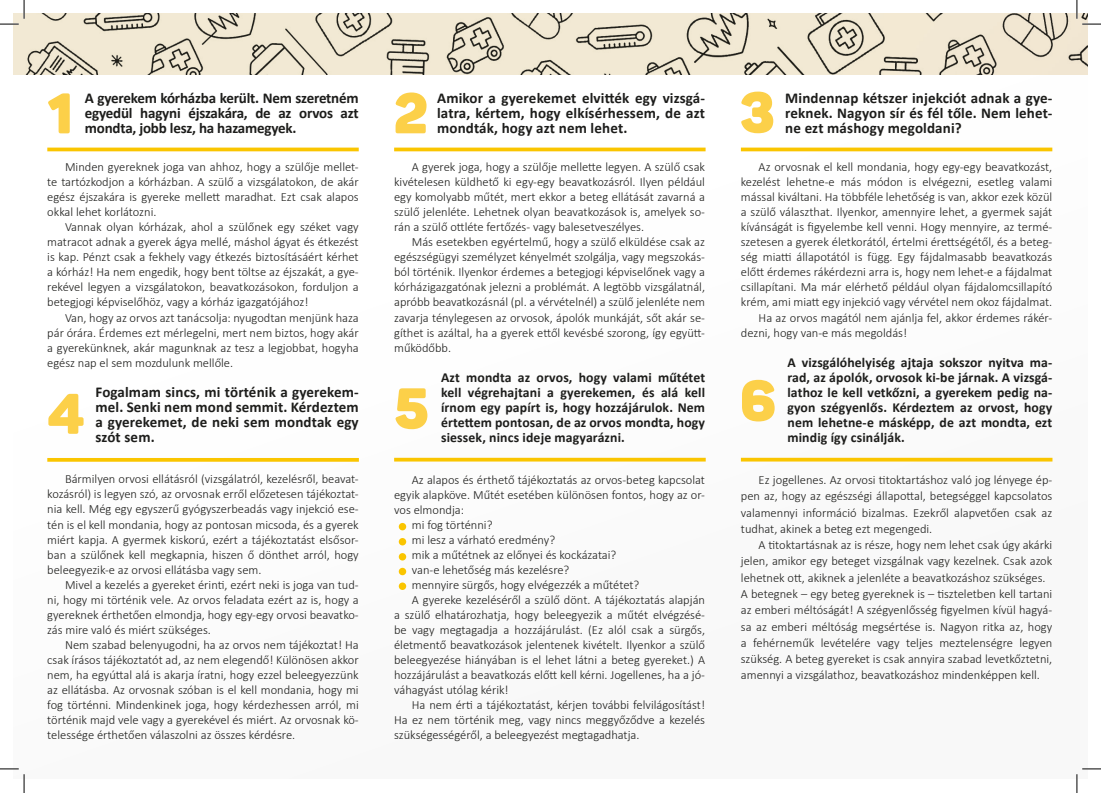
<style>
.page{position:relative;width:1101px;height:793px;background:#fff}
.page>*{position:absolute;margin:0;border:0;box-sizing:border-box;transform-origin:0 0}
.t1{font:56.25px "Panton Black Caps";color:#fcd049}
.t2{font:700 15px/15px "Calibri";letter-spacing:.01em;color:#1d1d1b;text-align:justify}
.t3{font:700 13.75px/15px "Calibri";letter-spacing:.01em;color:#1d1d1b;text-align:justify}
.t4{font:300 12.5px/15px "Calibri";color:#1d1d1b;text-align:justify}
</style>
<div class="page">
<hr style="left:47px;top:458px;width:312px;height:3px;background:#fac500">
<svg style="left:394px;top:457px;width:311px;height:4px"></svg>
<svg style="left:741px;top:457px;width:311px;height:4px"></svg>
<img style="left:13px;top:13px;width:1074px;height:62px">
<svg style="left:47px;top:147px;width:312px;height:4px"></svg>
<svg style="left:394px;top:147px;width:311px;height:4px"></svg>
<svg style="left:741px;top:147px;width:311px;height:4px"></svg>
<div style="left:399px;top:522px;width:7px;height:8px;background:#fac500;border-radius:50%"></div>
<div style="left:399px;top:537px;width:7px;height:8px;background:#fac500;border-radius:50%"></div>
<div style="left:399px;top:553px;width:7px;height:7px;background:#fac500;border-radius:50%"></div>
<div style="left:399px;top:567px;width:7px;height:8px;background:#fac500;border-radius:50%"></div>
<div style="left:399px;top:582px;width:7px;height:7px;background:#fac500;border-radius:50%"></div>
<svg style="left:0;top:0;width:25px;height:25px"></svg>
<svg style="left:0;top:768px;width:25px;height:24px"></svg>
<svg style="left:1076px;top:0;width:24px;height:25px"></svg>
<svg style="left:1076px;top:768px;width:24px;height:24px"></svg>
<p class="t1" style="left:48px;top:77px;width:27px">1</p>
<p class="t1" style="left:394px;top:77px;width:36px">2</p>
<p class="t1" style="left:739px;top:76px;width:37px">3</p>
<p class="t2" style="left:85px;top:90px;width:275px">A gyerekem kórházba került. Nem szeretném egyedül hagyni éjszakára, de az orvos azt mondta, jobb lesz, ha hazamegyek.</p>
<p class="t2" style="left:437px;top:90px;width:269px">Amikor a gyerekemet elvitték egy vizsgá&shy;latra, kértem, hogy elkísérhessem, de azt mondták, hogy azt nem lehet.</p>
<p class="t2" style="left:785px;top:90px;width:268px">Mindennap kétszer injekciót adnak a gye&shy;reknek. Nagyon sír és fél tőle. Nem lehet&shy;ne ezt máshogy megoldani?</p>
<p class="t4" style="left:741px;top:159px;width:313px;text-indent:18px">Az orvosnak el kell mondania, hogy egy-egy beavatkozást, kezelést lehetne-e más módon is elvégezni, esetleg valami mással kiváltani. Ha többféle lehetőség is van, akkor ezek közül a szülő választhat. Ilyenkor, amennyire lehet, a gyermek saját kívánságát is figyelembe kell venni. Hogy mennyire, az termé&shy;szetesen a gyerek életkorától, értelmi érettségétől, és a beteg&shy;ség miatti állapotától is függ. Egy fájdalmasabb beavatkozás előtt érdemes rákérdezni arra is, hogy nem lehet-e a fájdalmat csillapítani. Ma már elérhető például olyan fájdalomcsillapító krém, ami miatt egy injekció vagy vérvétel nem okoz fájdalmat.</p>
<p class="t4" style="left:741px;top:309px;width:313px;text-indent:18px">Ha az orvos magától nem ajánlja fel, akkor érdemes rákér&shy;dezni, hogy van-e más megoldás!</p>
<p class="t4" style="left:47px;top:159px;width:313px;text-indent:18px">Minden gyereknek joga van ahhoz, hogy a szülője mellet&shy;te tartózkodjon a kórházban. A szülő a vizsgálatokon, de akár egész éjszakára is gyereke mellett maradhat. Ezt csak alapos okkal lehet korlátozni.</p>
<p class="t4" style="left:47px;top:219px;width:313px;text-indent:18px">Vannak olyan kórházak, ahol a szülőnek egy széket vagy matracot adnak a gyerek ágya mellé, máshol ágyat és étkezést is kap. Pénzt csak a fekhely vagy étkezés biztosításáért kérhet a kórház! Ha nem engedik, hogy bent töltse az éjszakát, a gye&shy;rekével legyen a vizsgálatokon, beavatkozásokon, forduljon a betegjogi képviselőhöz, vagy a kórház igazgatójához!</p>
<p class="t4" style="left:47px;top:309px;width:313px;text-indent:18px">Van, hogy az orvos azt tanácsolja: nyugodtan menjünk haza pár órára. Érdemes ezt mérlegelni, mert nem biztos, hogy akár a gyerekünknek, akár magunknak az tesz a legjobbat, hogyha egész nap el sem mozdulunk mellőle.</p>
<p class="t4" style="left:394px;top:159px;width:312px;text-indent:18px">A gyerek joga, hogy a szülője mellette legyen. A szülő csak kivételesen küldhető ki egy-egy beavatkozásról. Ilyen például egy komolyabb műtét, mert ekkor a beteg ellátását zavarná a szülő jelenléte. Lehetnek olyan beavatkozások is, amelyek so&shy;rán a szülő ottléte fertőzés- vagy balesetveszélyes.</p>
<p class="t4" style="left:394px;top:234px;width:312px;text-indent:18px">Más esetekben egyértelmű, hogy a szülő elküldése csak az egészségügyi személyzet kényelmét szolgálja, vagy megszokás&shy;ból történik. Ilyenkor érdemes a betegjogi képviselőnek vagy a kórházigazgatónak jelezni a problémát. A legtöbb vizsgálatnál, apróbb beavatkozásnál (pl. a vérvételnél) a szülő jelenléte nem zavarja ténylegesen az orvosok, ápolók munkáját, sőt akár se&shy;gíthet is azáltal, ha a gyerek ettől kevésbé szorong, így együtt&shy;működőbb.</p>
<p class="t3" style="left:787px;top:355px;width:266px">A vizsgálóhelyiség ajtaja sokszor nyitva ma&shy;rad, az ápolók, orvosok ki-be járnak. A vizsgá&shy;lathoz le kell vetkőzni, a gyerekem pedig na&shy;gyon szégyenlős. Kérdeztem az orvost, hogy nem lehetne-e másképp, de azt mondta, ezt mindig így csinálják.</p>
<p class="t3" style="left:441px;top:370px;width:265px">Azt mondta az orvos, hogy valami műtétet kell végrehajtani a gyerekemen, és alá kell írnom egy papírt is, hogy hozzájárulok. Nem értettem pontosan, de az orvos mondta, hogy siessek, nincs ideje magyarázni.</p>
<p class="t1" style="left:48px;top:377px;width:38px">4</p>
<p class="t1" style="left:394px;top:372px;width:36px">5</p>
<p class="t1" style="left:739px;top:364px;width:38px">6</p>
<p class="t2" style="left:95px;top:383px;width:265px">Fogalmam sincs, mi történik a gyerekem&shy;mel. Senki nem mond semmit. Kérdeztem a gyerekemet, de neki sem mondtak egy szót sem.</p>
<p class="t4" style="left:47px;top:471px;width:313px;text-indent:18px">Bármilyen orvosi ellátásról (vizsgálatról, kezelésről, beavat&shy;kozásról) is legyen szó, az orvosnak erről előzetesen tájékoztat&shy;nia kell. Még egy egyszerű gyógyszerbeadás vagy injekció ese&shy;tén is el kell mondania, hogy az pontosan micsoda, és a gyerek miért kapja. A gyermek kiskorú, ezért a tájékoztatást elsősor&shy;ban a szülőnek kell megkapnia, hiszen ő dönthet arról, hogy beleegyezik-e az orvosi ellátásba vagy sem.</p>
<p class="t4" style="left:47px;top:576px;width:313px;text-indent:18px">Mivel a kezelés a gyereket érinti, ezért neki is joga van tud&shy;ni, hogy mi történik vele. Az orvos feladata ezért az is, hogy a gyereknek érthetően elmondja, hogy egy-egy orvosi beavatko&shy;zás mire való és miért szükséges.</p>
<p class="t4" style="left:47px;top:636px;width:313px;text-indent:18px">Nem szabad belenyugodni, ha az orvos nem tájékoztat! Ha csak írásos tájékoztatót ad, az nem elegendő! Különösen akkor nem, ha egyúttal alá is akarja íratni, hogy ezzel beleegyezzünk az ellátásba. Az orvosnak szóban is el kell mondania, hogy mi fog történni. Mindenkinek joga, hogy kérdezhessen arról, mi történik majd vele vagy a gyerekével és miért. Az orvosnak kö&shy;telessége érthetően válaszolni az összes kérdésre.</p>
<p class="t4" style="left:394px;top:472px;width:312px;text-indent:18px">Az alapos és érthető tájékoztatás az orvos-beteg kapcsolat egyik alapköve. Műtét esetében különösen fontos, hogy az or&shy;vos elmondja:</p>
<p class="t4" style="left:412px;top:517px;width:82px">mi fog történni?</p>
<p class="t4" style="left:412px;top:532px;width:145px">mi lesz a várható eredmény?</p>
<p class="t4" style="left:412px;top:547px;width:206px">mik a műtétnek az előnyei és kockázatai?</p>
<p class="t4" style="left:412px;top:562px;width:159px">van-e lehetőség más kezelésre?</p>
<p class="t4" style="left:412px;top:577px;width:229px">mennyire sürgős, hogy elvégezzék a műtétet?</p>
<p class="t4" style="left:394px;top:592px;width:312px;text-indent:18px">A gyereke kezeléséről a szülő dönt. A tájékoztatás alapján a szülő elhatározhatja, hogy beleegyezik a műtét elvégzésé&shy;be vagy megtagadja a hozzájárulást. (Ez alól csak a sürgős, életmentő beavatkozások jelentenek kivételt. Ilyenkor a szülő beleegyezése hiányában is el lehet látni a beteg gyereket.) A hozzájárulást a beavatkozás előtt kell kérni. Jogellenes, ha a jó&shy;váhagyást utólag kérik!</p>
<p class="t4" style="left:394px;top:697px;width:312px;text-indent:18px">Ha nem érti a tájékoztatást, kérjen további felvilágosítást!<br>Ha ez nem történik meg, vagy nincs meggyőződve a kezelés szükségességéről, a beleegyezést megtagadhatja.</p>
<p class="t4" style="left:741px;top:471px;width:313px;line-height:16.2px;text-indent:18px">Ez jogellenes. Az orvosi titoktartáshoz való jog lényege ép&shy;pen az, hogy az egészségi állapottal, betegséggel kapcsolatos valamennyi információ bizalmas. Ezekről alapvetően csak az tudhat, akinek a beteg ezt megengedi.</p>
<p class="t4" style="left:741px;top:536px;width:313px;line-height:16.2px;text-indent:18px">A titoktartásnak az is része, hogy nem lehet csak úgy akárki jelen, amikor egy beteget vizsgálnak vagy kezelnek. Csak azok lehetnek ott, akiknek a jelenléte a beavatkozáshoz szükséges.</p>
<p class="t4" style="left:741px;top:585px;width:313px;line-height:16.2px">A betegnek – egy beteg gyereknek is – tiszteletben kell tartani az emberi méltóságát! A szégyenlősség figyelmen kívül hagyá&shy;sa az emberi méltóság megsértése is. Nagyon ritka az, hogy a fehérneműk levételére vagy teljes meztelenségre legyen szükség. A beteg gyereket is csak annyira szabad levetkőztetni, amennyi a vizsgálathoz, beavatkozáshoz mindenképpen kell.</p>
</div>
